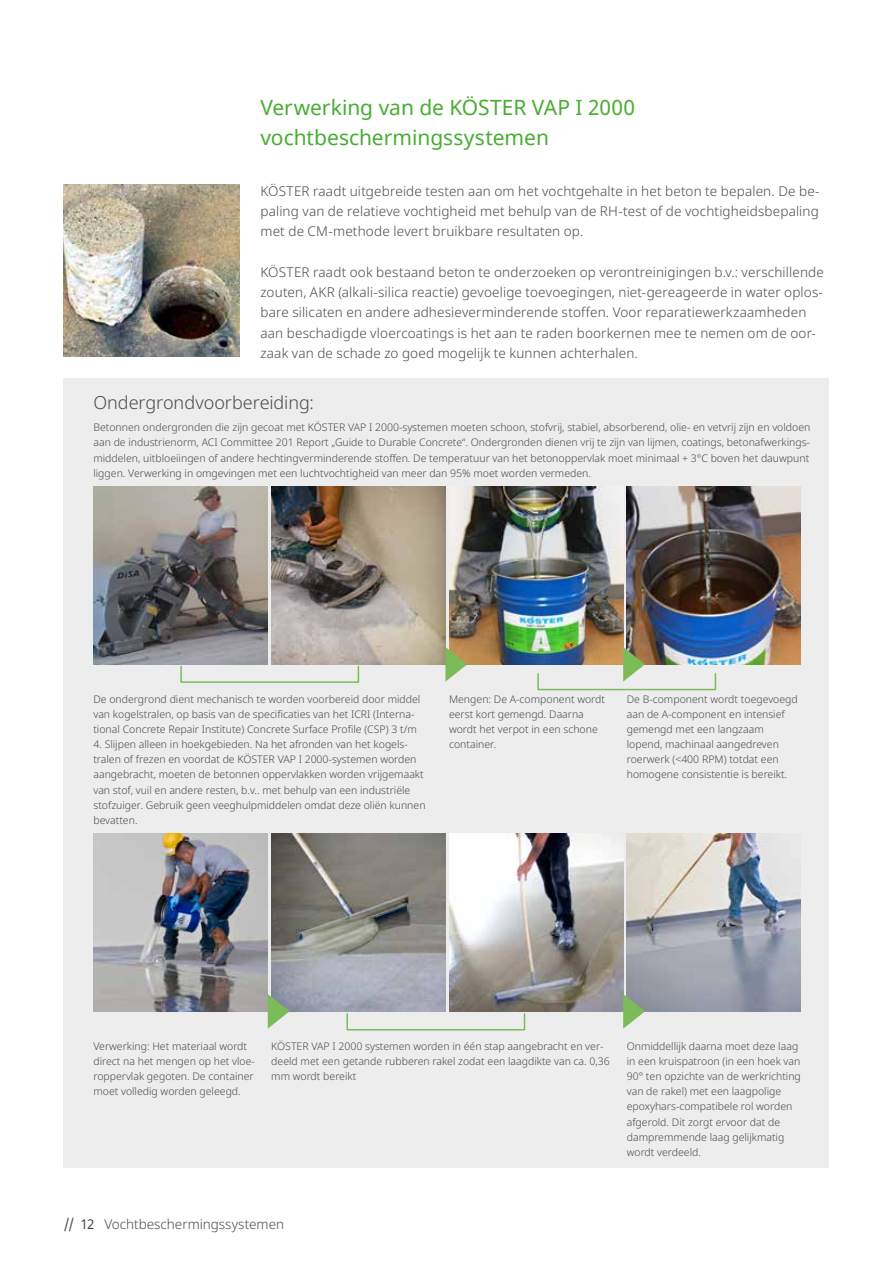
<style>
.page{position:relative;width:893px;height:1263px;background:#fff}
.page>*{position:absolute;margin:0;border:0;box-sizing:border-box;transform-origin:0 0}
.t1{font:21px/30px "Noto Sans";color:#49ad33}
.t2{font:300 18px "Noto Sans";color:#4a4a49}
.t3{font:300 13.5px/20.2px "Noto Sans";letter-spacing:.01em;color:#4a4a49;text-align:justify}
.t4{font:300 10.5px/15.1px "Noto Sans";color:#4a4a49}
.s1{font-weight:400}
</style>
<div class="page">
<div style="left:64px;top:378px;width:765px;height:790px;background:#ededed"></div>
<img style="left:94px;top:487px;width:174px;height:178px">
<img style="left:271px;top:487px;width:174px;height:177px">
<img style="left:449px;top:487px;width:174px;height:177px">
<img style="left:627px;top:487px;width:174px;height:177px">
<svg style="left:445px;top:647px;width:22px;height:35px"></svg>
<svg style="left:623px;top:647px;width:22px;height:35px"></svg>
<img style="left:94px;top:834px;width:174px;height:178px">
<img style="left:271px;top:834px;width:174px;height:177px">
<img style="left:449px;top:834px;width:174px;height:177px">
<img style="left:627px;top:834px;width:174px;height:177px">
<svg style="left:268px;top:994px;width:21px;height:35px"></svg>
<svg style="left:623px;top:994px;width:22px;height:35px"></svg>
<img style="left:64px;top:185px;width:175px;height:171px">
<div style="left:180px;top:665px;width:179px;height:18px;border:2px solid #7cbc58"></div>
<div style="left:346px;top:1013px;width:179px;height:17px;border:2px solid #7cbc58"></div>
<div style="left:537px;top:673px;width:179px;height:17px;border:2px solid #7cbc58"></div>
<h1 class="t1" style="left:260px;top:93px;width:376px">Verwerking van de KÖSTER VAP I 2000 vochtbeschermingssystemen</h1>
<p class="t3" style="left:260px;top:181px;width:561px">KÖSTER raadt uitgebreide testen aan om het vochtgehalte in het beton te bepalen. De be&shy;paling van de relatieve vochtigheid met behulp van de RH-test of de vochtigheidsbepaling met de CM-methode levert bruikbare resultaten op.</p>
<p class="t3" style="left:260px;top:262px;width:565px;text-align:left">KÖSTER raadt ook bestaand beton te onderzoeken op verontreinigingen b.v.: verschillende zouten, AKR (alkali-silica reactie) gevoelige toevoegingen, niet-gereageerde in water oplos&shy;bare silicaten en andere adhesieverminderende stoffen. Voor reparatiewerkzaamheden aan beschadigde vloercoatings is het aan te raden boorkernen mee te nemen om de oor&shy;zaak van de schade zo goed mogelijk te kunnen achterhalen.</p>
<h2 class="t2" style="left:93px;top:390px;width:222px">Ondergrondvoorbereiding:</h2>
<p class="t4" style="left:93px;top:420px;width:718px;text-align:justify">Betonnen ondergronden die zijn gecoat met KÖSTER VAP I 2000-systemen moeten schoon, stofvrij, stabiel, absorberend, olie- en vetvrij zijn en voldoen aan de industrienorm, ACI Committee 201 Report „Guide to Durable Concrete“. Ondergronden dienen vrij te zijn van lijmen, coatings, betonafwerkings&shy;middelen, uitbloeiingen of andere hechtingverminderende stoffen. De temperatuur van het betonoppervlak moet minimaal + 3°C boven het dauwpunt liggen. Verwerking in omgevingen met een luchtvochtigheid van meer dan 95% moet worden vermeden.</p>
<p class="t4" style="left:93px;top:692px;width:328px">De ondergrond dient mechanisch te worden voorbereid door middel van kogelstralen, op basis van de specificaties van het ICRI (Interna&shy;tional Concrete Repair Institute) Concrete Surface Profile (CSP) 3 t/m</p>
<p class="t4" style="left:93px;top:737px;width:334px">4. Slijpen alleen in hoekgebieden. Na het afronden van het kogels&shy;tralen of frezen en voordat de KÖSTER VAP I 2000-systemen worden aangebracht, moeten de betonnen oppervlakken worden vrijgemaakt van stof, vuil en andere resten, b.v.. met behulp van een industriële stofzuiger. Gebruik geen veeghulpmiddelen omdat deze oliën kunnen bevatten.</p>
<p class="t4" style="left:449px;top:692px;width:157px">Mengen: De A-component wordt eerst kort gemengd. Daarna wordt het verpot in een schone container.</p>
<p class="t4" style="left:627px;top:692px;width:173px">De B-component wordt toegevoegd aan de A-component en intensief gemengd met een langzaam lopend, machinaal aangedreven roerwerk (&lt;400 RPM) totdat een homogene consistentie is bereikt.</p>
<p class="t4" style="left:93px;top:1039px;width:163px">Verwerking: Het materiaal wordt direct na het mengen op het vloe&shy;roppervlak gegoten. De container moet volledig worden geleegd.</p>
<p class="t4" style="left:271px;top:1039px;width:340px">KÖSTER VAP I 2000 systemen worden in één stap aangebracht en ver&shy;deeld met een getande rubberen rakel zodat een laagdikte van ca. 0,36 mm wordt bereikt</p>
<p class="t4" style="left:627px;top:1039px;width:176px">Onmiddellijk daarna moet deze laag in een kruispatroon (in een hoek van<br>90° ten opzichte van de werkrichting van de rakel) met een laagpolige epoxyhars-compatibele rol worden afgerold. Dit zorgt ervoor dat de dampremmende laag gelijkmatig wordt verdeeld.</p>
<p class="t3" style="left:64px;top:1214px;width:222px"><span class="s1">// 12</span> Vochtbeschermingssystemen</p>
</div>
